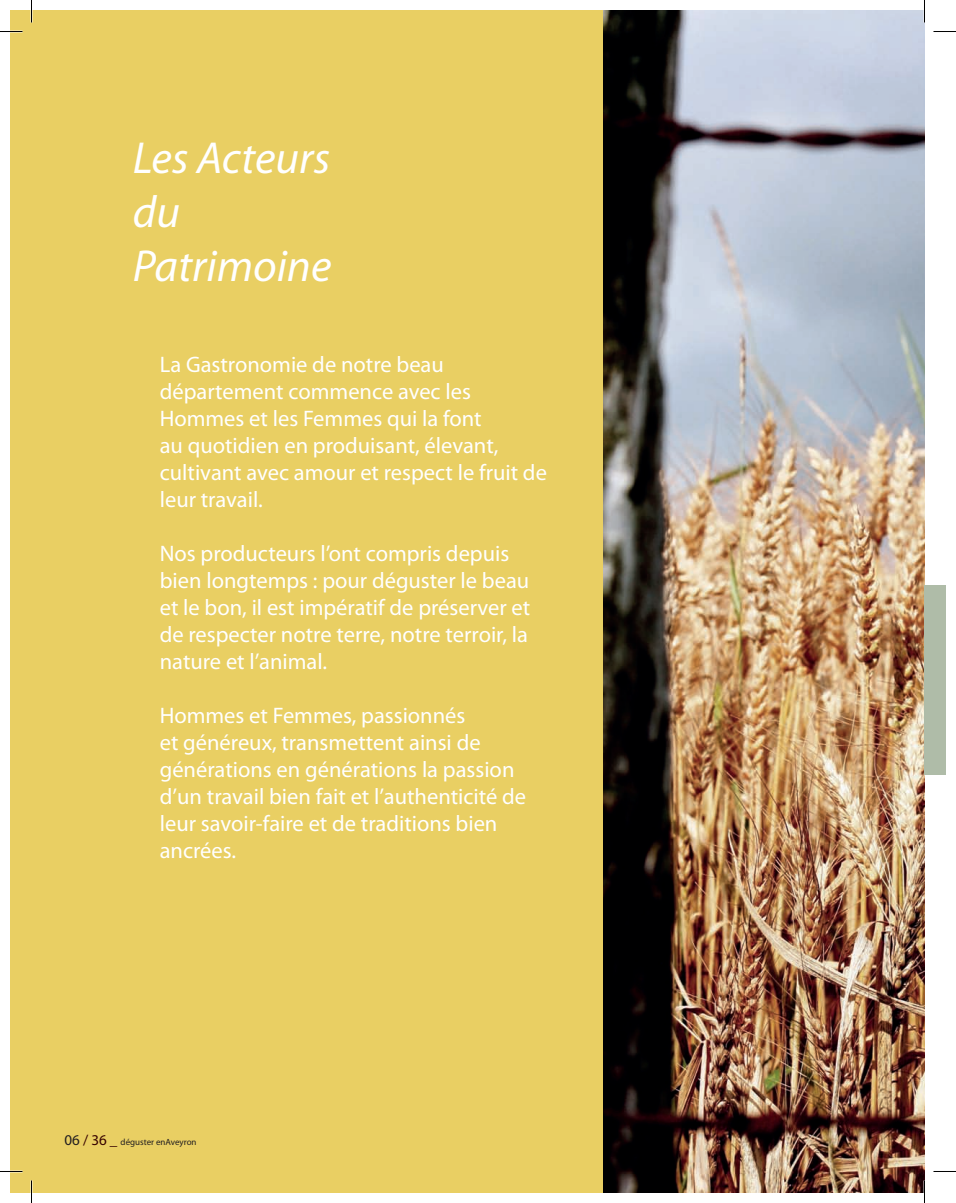
<style>
.page{position:relative;width:956px;height:1203px;background:#fff}
.page>*{position:absolute;margin:0;border:0;box-sizing:border-box;transform-origin:0 0}
.t1{font:italic 45px/54px "Myriad Pro";color:#fff}
.t2{font:22.5px/27px "Myriad Pro";color:#fff}
.t3{font:9px "Myriad Pro";color:#231f20}
.s1{font-size:15px}
.s2{font-size:15px;color:#370200}
</style>
<div class="page">
<div style="left:10px;top:10px;width:691px;height:1182px;background:#e9cf63"></div>
<img style="left:603px;top:10px;width:321px;height:1182px">
<div style="left:924px;top:585px;width:22px;height:189px;background:#afbca8"></div>
<hr style="left:0;top:1170px;width:22px;height:2px;background:#fff">
<hr style="left:923px;top:0;width:2px;height:22px;background:#fff">
<hr style="left:923px;top:1180px;width:2px;height:23px;background:#fff">
<svg style="left:0;top:31px;width:22px;height:1px"></svg>
<svg style="left:933px;top:31px;width:23px;height:1px"></svg>
<svg style="left:0;top:1171px;width:22px;height:1px"></svg>
<svg style="left:933px;top:1171px;width:23px;height:1px"></svg>
<svg style="left:31px;top:0;width:1px;height:22px"></svg>
<svg style="left:31px;top:1180px;width:1px;height:23px"></svg>
<svg style="left:924px;top:0;width:1px;height:22px"></svg>
<svg style="left:924px;top:1180px;width:1px;height:23px"></svg>
<h1 class="t1" style="left:133px;top:130px;width:200px">Les Acteurs du<br>Patrimoine</h1>
<p class="t2" style="left:160px;top:350px;width:389px">La Gastronomie de notre beau département commence avec les<br>Hommes et les Femmes qui la font<br>au quotidien en produisant, élevant, cultivant avec amour et respect le fruit de leur travail.</p>
<p class="t2" style="left:160px;top:539px;width:372px">Nos producteurs l’ont compris depuis bien longtemps : pour déguster le beau et le bon, il est impératif de préserver et de respecter notre terre, notre terroir, la nature et l’animal.</p>
<p class="t2" style="left:160px;top:701px;width:368px">Hommes et Femmes, passionnés<br>et généreux, transmettent ainsi de générations en générations la passion d’un travail bien fait et l’authenticité de leur savoir-faire et de traditions bien ancrées.</p>
<p class="t3" style="left:64px;top:1136px;width:134px"><span class="s1">06</span> <span class="s2">/ 36 _</span> déguster enAveyron</p>
</div>
